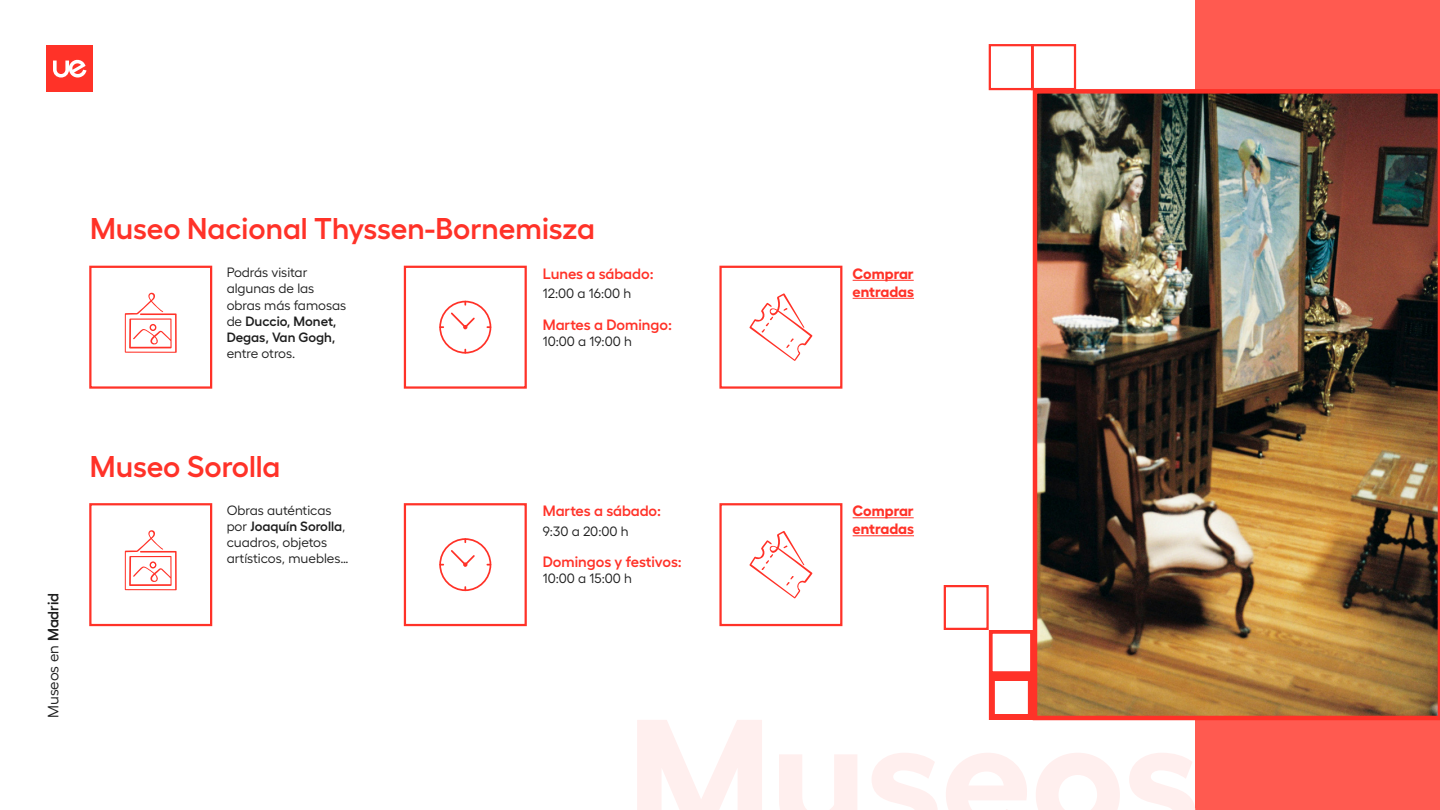
<style>
.page{position:relative;width:1440px;height:810px;background:#fff}
.page>*{position:absolute;margin:0;border:0;box-sizing:border-box;transform-origin:0 0}
.t1{font:600 30px "Hellix";color:#ff3228}
.t2{font:600 15px "Hellix";color:#ff3228}
.t3{font:700 15px/18px "Hellix";color:#ff3228}
.t4{font:15px "Hellix";color:#1e1e1e}
.t5{font:13.5px/16.2px "Hellix";color:#1e1e1e}
.s1{font-weight:600}
</style>
<div class="page">
<hr style="left:853px;top:280px;width:61px;height:1px;background:#ff3228">
<hr style="left:853px;top:298px;width:61px;height:1px;background:#ff3228">
<hr style="left:853px;top:517px;width:61px;height:1px;background:#ff3228">
<hr style="left:853px;top:535px;width:61px;height:1px;background:#ff3228">
<div style="left:719px;top:266px;width:123px;height:123px;border:2px solid #ff3228"></div>
<svg style="left:749px;top:293px;width:63px;height:68px"></svg>
<div style="left:719px;top:503px;width:123px;height:123px;border:2px solid #ff3228"></div>
<svg style="left:749px;top:531px;width:63px;height:68px"></svg>
<div style="left:89px;top:266px;width:123px;height:123px;border:2px solid #ff3228"></div>
<svg style="left:125px;top:292px;width:52px;height:61px"></svg>
<div style="left:89px;top:503px;width:123px;height:123px;border:2px solid #ff3228"></div>
<svg style="left:125px;top:530px;width:52px;height:60px"></svg>
<div style="left:404px;top:503px;width:123px;height:123px;border:2px solid #ff3228"></div>
<svg style="left:439px;top:538px;width:52px;height:53px"></svg>
<div style="left:404px;top:266px;width:123px;height:123px;border:2px solid #ff3228"></div>
<svg style="left:439px;top:301px;width:52px;height:53px"></svg>
<div style="left:1195px;top:0;width:245px;height:810px;background:#ff5a50"></div>
<img style="left:1033px;top:89px;width:407px;height:631px">
<div style="left:46px;top:45px;width:47px;height:46px;background:#ff3228"></div>
<svg style="left:53px;top:59px;width:34px;height:19px"></svg>
<div style="left:944px;top:585px;width:45px;height:45px;border:2px solid #ff3228"></div>
<div style="left:989px;top:630px;width:45px;height:45px;border:4px solid #ff3228"></div>
<div style="left:989px;top:675px;width:45px;height:45px;border:6px solid #ff3228"></div>
<div style="left:989px;top:44px;width:45px;height:46px;border:2px solid #ff3228"></div>
<div style="left:1031px;top:44px;width:45px;height:46px;border:2px solid #ff3228"></div>
<svg style="left:637px;top:720px;width:558px;height:90px"></svg>
<h1 class="t1" style="left:90px;top:205px;width:507px">Museo Nacional Thyssen-Bornemisza</h1>
<p class="t5" style="left:227px;top:263px;width:121px">Podrás visitar algunas de las obras más famosas de <span class="s1">Duccio, Monet,<br>Degas, Van Gogh,</span></p>
<p class="t5" style="left:227px;top:344px;width:70px">entre otros.</p>
<p class="t2" style="left:543px;top:262px;width:112px">Lunes a sábado:</p>
<p class="t5" style="left:543px;top:284px;width:90px">12:00 a 16:00 h</p>
<p class="t2" style="left:543px;top:313px;width:131px">Martes a Domingo:</p>
<p class="t5" style="left:543px;top:332px;width:91px">10:00 a 19:00 h</p>
<p class="t4" style="left:42px;top:718px;width:127px;rotate:-90deg">Museos en <span class="s1">Madrid</span></p>
<h1 class="t1" style="left:90px;top:443px;width:192px">Museo Sorolla</h1>
<p class="t5" style="left:227px;top:501px;width:123px">Obras auténticas por <span class="s1">Joaquín Sorolla</span>, cuadros, objetos artísticos, muebles…</p>
<p class="t2" style="left:543px;top:499px;width:120px">Martes a sábado:</p>
<p class="t5" style="left:543px;top:521px;width:87px">9:30 a 20:00 h</p>
<p class="t2" style="left:543px;top:550px;width:141px">Domingos y festivos:</p>
<p class="t5" style="left:543px;top:569px;width:91px">10:00 a 15:00 h</p>
<p class="t3" style="left:853px;top:263px;width:63px">Comprar entradas</p>
<p class="t3" style="left:853px;top:500px;width:63px">Comprar entradas</p>
</div>
